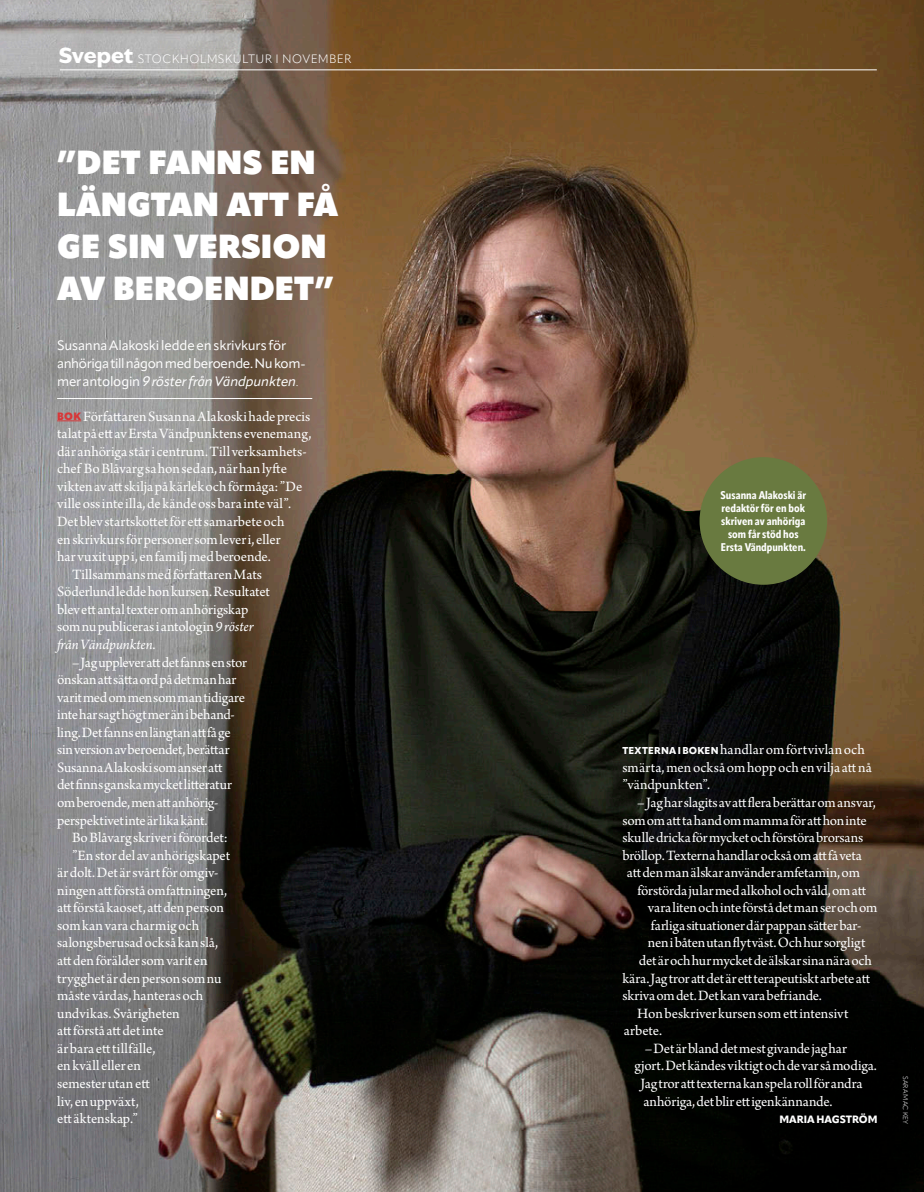
<style>
.page{position:relative;width:924px;height:1192px;background:#fff}
.page>*{position:absolute;margin:0;border:0;box-sizing:border-box;transform-origin:0 0}
.t1{font:800 33px/42px "Apparat";color:#fff}
.t2{font:15px/17.5px "Arno Pro";letter-spacing:-.005em;color:#fff}
.t3{font:15px "Arno Pro";letter-spacing:.02em;color:#fff}
.t4{font:italic 15px "Arno Pro";letter-spacing:-.005em;color:#fff}
.t5{font:13.5px/17.5px "Apparat";letter-spacing:-.015em;color:#fff}
.t6{font:300 12px "Apparat";letter-spacing:.035em;color:#fff}
.t7{font:800 11.1px/12.9px "Apparat Cond";color:#fff;text-align:center}
.t8{font:800 10.5px "Apparat";color:#fff}
.t9{font:300 6.75px "Apparat";color:#fff}
.s1{font-family:"Ivy Epic";font-weight:800;font-size:21px}
.s2{font-style:italic}
.s3{font-weight:300}
.s4{font-family:"Apparat";font-weight:900;font-size:10.5px;color:#d83738}
.s5{font-style:normal}
.s6{font-family:"Apparat";font-weight:800;font-size:9.9px}
</style>
<div class="page">
<img style="left:0;top:0;width:923px;height:1191px">
<hr style="left:60px;top:70px;width:816px;height:1px;background:#fff">
<hr style="left:57px;top:398px;width:255px;height:1px;background:#fff">
<svg style="left:57px;top:420px;width:24px;height:1px"></svg>
<div style="left:699px;top:457px;width:128px;height:127px;background:#697a40;border-radius:50%"></div>
<p class="t6" style="left:59px;top:51px;width:294px"><span class="s1">Svepet</span> STOCKHOLMSKULTUR I NOVEMBER</p>
<h1 class="t1" style="left:57px;top:141px;width:283px">”DET FANNS EN<br>LÄNGTAN ATT FÅ<br>GE SIN VERSION<br>AV BEROENDET”</h1>
<p class="t5" style="left:57px;top:337px;width:250px">Susanna Alakoski ledde en skrivkurs för anhöriga till någon med beroende. Nu kom&shy;mer antologin <span class="s2">9 röster från Vändpunkten</span><span class="s3">.</span></p>
<p class="t2" style="left:57px;top:408px;width:255px"><span class="s4">BOK</span> Författaren Susanna Alakoski hade precis</p>
<p class="t2" style="left:57px;top:426px;width:256px">talat på ett av Ersta Vändpunktens evenemang,</p>
<p class="t2" style="left:57px;top:443px;width:251px">där anhöriga står i centrum. Till verksamhets-</p>
<p class="t2" style="left:57px;top:461px;width:231px">chef Bo Blåvarg sa hon sedan, när han lyfte</p>
<p class="t2" style="left:57px;top:478px;width:247px">vikten av att skilja på kärlek och förmåga: ”De</p>
<p class="t2" style="left:57px;top:496px;width:235px">ville oss inte illa, de kände oss bara inte väl”.</p>
<p class="t2" style="left:57px;top:513px;width:229px">Det blev startskottet för ett samarbete och</p>
<p class="t2" style="left:57px;top:531px;width:225px">en skrivkurs för personer som lever i, eller</p>
<p class="t2" style="left:57px;top:548px;width:215px">har vuxit upp i, en familj med beroende.</p>
<p class="t2" style="left:72px;top:566px;width:191px">Tillsammans med författaren Mats</p>
<p class="t2" style="left:57px;top:583px;width:214px">Söderlund ledde hon kursen. Resultatet</p>
<p class="t2" style="left:57px;top:601px;width:193px">blev ett antal texter om anhörigskap</p>
<p class="t2" style="left:57px;top:619px;width:198px">som nu publiceras i antologin <span class="s2">9 röster</span></p>
<p class="t4" style="left:57px;top:635px;width:100px">från Vändpunkten<span class="s5">.</span></p>
<p class="t2" style="left:57px;top:654px;width:191px;text-indent:15px">– Jag upplever att det fanns en stor önskan att sätta ord på det man har varit med om men som man tidigare inte har sagt högt mer än i behand&shy;ling. Det fanns en längtan att få ge sin version av beroendet, berättar<br>Susanna Alakoski som anser att<br>det finns ganska mycket litteratur om beroende, men att anhörig&shy;perspektivet inte är lika känt.</p>
<p class="t2" style="left:72px;top:829px;width:157px">Bo Blåvarg skriver i förordet:</p>
<p class="t2" style="left:72px;top:847px;width:160px">”En stor del av anhörigskapet</p>
<p class="t2" style="left:57px;top:864px;width:163px">är dolt. Det är svårt för omgiv-</p>
<p class="t2" style="left:57px;top:882px;width:171px">ningen att förstå omfattningen,</p>
<p class="t2" style="left:57px;top:899px;width:168px">att förstå kaoset, att den person</p>
<p class="t2" style="left:57px;top:917px;width:143px">som kan vara charmig och</p>
<p class="t2" style="left:57px;top:934px;width:163px">salongsberusad också kan slå,</p>
<p class="t2" style="left:57px;top:952px;width:152px">att den förälder som varit en</p>
<p class="t2" style="left:57px;top:970px;width:166px">trygghet är den person som nu</p>
<p class="t2" style="left:57px;top:987px;width:148px">måste vårdas, hanteras och</p>
<p class="t2" style="left:57px;top:1005px;width:124px">undvikas. Svårigheten</p>
<p class="t2" style="left:57px;top:1022px;width:108px">att förstå att det inte</p>
<p class="t3" style="left:57px;top:1039px;width:100px">är bara ett tillfälle,</p>
<p class="t2" style="left:57px;top:1057px;width:85px">en kväll eller en</p>
<p class="t2" style="left:57px;top:1075px;width:94px">semester utan ett</p>
<p class="t2" style="left:57px;top:1092px;width:83px">liv, en uppväxt,</p>
<p class="t2" style="left:57px;top:1110px;width:82px">ett äktenskap.”</p>
<p class="t7" style="left:720px;top:489px;width:87px">Susanna Alakoski är redaktör för en bok skriven av anhöriga som får stöd hos<br>Ersta Vändpunkten.</p>
<p class="t2" style="left:622px;top:741px;width:251px"><span class="s6">TEXTERNA I BOKEN</span> handlar om förtvivlan och smärta, men också om hopp och en vilja att nå ”vändpunkten”.</p>
<p class="t2" style="left:637px;top:794px;width:240px">– Jag har slagits av att flera berättar om ansvar,</p>
<p class="t2" style="left:622px;top:812px;width:246px">som om att ta hand om mamma för att hon inte</p>
<p class="t2" style="left:622px;top:829px;width:242px">skulle dricka för mycket och förstöra brorsans</p>
<p class="t2" style="left:622px;top:847px;width:241px">bröllop. Texterna handlar också om att få veta</p>
<p class="t2" style="left:627px;top:864px;width:234px">att den man älskar använder amfetamin, om</p>
<p class="t2" style="left:637px;top:882px;width:230px">förstörda jular med alkohol och våld, om att</p>
<p class="t2" style="left:648px;top:899px;width:231px">vara liten och inte förstå det man ser och om</p>
<p class="t2" style="left:651px;top:917px;width:212px">farliga situationer där pappan sätter bar-</p>
<p class="t2" style="left:648px;top:934px;width:219px">nen i båten utan flytväst. Och hur sorgligt</p>
<p class="t2" style="left:639px;top:952px;width:234px">det är och hur mycket de älskar sina nära och</p>
<p class="t2" style="left:622px;top:970px;width:249px">kära. Jag tror att det är ett terapeutiskt arbete att</p>
<p class="t2" style="left:622px;top:987px;width:201px">skriva om det. Det kan vara befriande.</p>
<p class="t2" style="left:637px;top:1005px;width:213px">Hon beskriver kursen som ett intensivt</p>
<p class="t2" style="left:624px;top:1022px;width:40px">arbete.</p>
<p class="t2" style="left:644px;top:1040px;width:203px">– Det är bland det mest givande jag har</p>
<p class="t2" style="left:634px;top:1057px;width:244px">gjort. Det kändes viktigt och de var så modiga.</p>
<p class="t2" style="left:640px;top:1075px;width:224px">Jag tror att texterna kan spela roll för andra</p>
<p class="t2" style="left:643px;top:1092px;width:191px">anhöriga, det blir ett igenkännande.</p>
<p class="t8" style="left:779px;top:1112px;width:99px">MARIA HAGSTRÖM</p>
<p class="t9" style="left:909px;top:1076px;width:49px;rotate:90deg">SARA MAC KEY</p>
</div>
